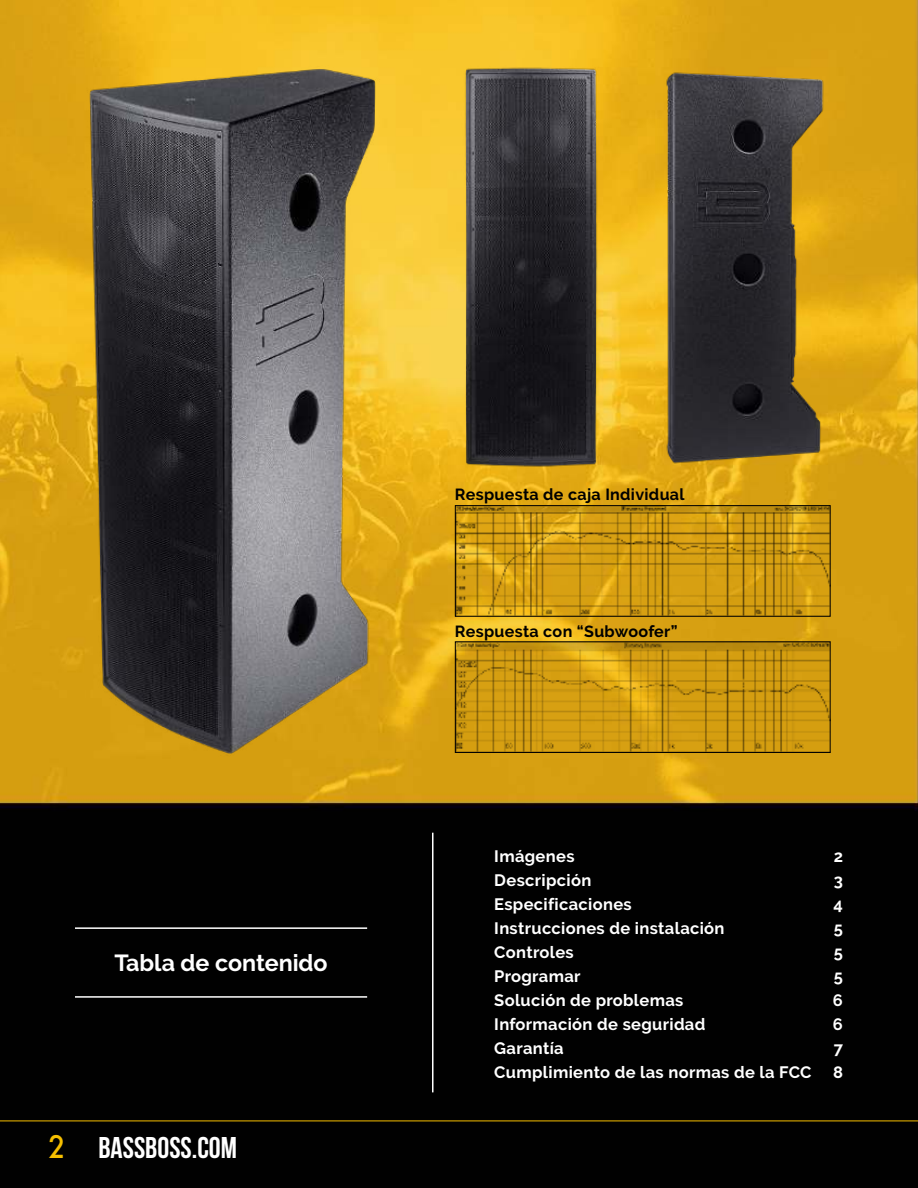
<style>
.page{position:relative;width:918px;height:1188px;background:#fff}
.page>*{position:absolute;margin:0;border:0;box-sizing:border-box;transform-origin:0 0}
.t1{font:700 30px "Bebas Neue";color:#fff}
.t2{font:700 23.25px "Raleway";color:#fff}
.t3{font:700 16.5px "Raleway";letter-spacing:.02em;color:#fff}
.t4{font:700 16.05px "Raleway";letter-spacing:.02em;color:#000}
.s1{font-family:"Futura";font-weight:500;font-size:30.15px;color:#f6bf00}
</style>
<div class="page">
<img style="left:0;top:0;width:918px;height:1188px">
<hr style="left:0;top:1121px;width:918px;height:1px;background:#f6bf00">
<img style="left:74px;top:53px;width:316px;height:715px">
<hr style="left:75px;top:927px;width:292px;height:2px;background:#fff">
<hr style="left:75px;top:996px;width:292px;height:2px;background:#fff">
<hr style="left:432px;top:833px;width:2px;height:259px;background:#fff">
<img style="left:455px;top:60px;width:152px;height:414px">
<img style="left:659px;top:64px;width:172px;height:405px">
<img style="left:457px;top:643px;width:372px;height:108px">
<div style="left:455px;top:641px;width:376px;height:112px;border:1px solid #000"></div>
<img style="left:457px;top:507px;width:372px;height:108px">
<div style="left:455px;top:505px;width:376px;height:112px;border:1px solid #000"></div>
<h2 class="t2" style="left:114px;top:950px;width:215px">Tabla de contenido</h2>
<h1 class="t1" style="left:49px;top:1130px;width:190px"><span class="s1">2</span> BASSBOSS.COM</h1>
<p class="t4" style="left:455px;top:485px;width:231px">Respuesta de caja Individual</p>
<p class="t4" style="left:455px;top:622px;width:224px">Respuesta con “Subwoofer”</p>
<p class="t3" style="left:494px;top:847px;width:82px">Imágenes</p>
<p class="t3" style="left:834px;top:847px;width:11px">2</p>
<p class="t3" style="left:494px;top:871px;width:99px">Descripción</p>
<p class="t3" style="left:834px;top:871px;width:11px">3</p>
<p class="t3" style="left:494px;top:895px;width:139px">Especificaciones</p>
<p class="t3" style="left:834px;top:895px;width:11px">4</p>
<p class="t3" style="left:494px;top:919px;width:232px">Instrucciones de instalación</p>
<p class="t3" style="left:834px;top:919px;width:11px">5</p>
<p class="t3" style="left:494px;top:943px;width:81px">Controles</p>
<p class="t3" style="left:834px;top:943px;width:11px">5</p>
<p class="t3" style="left:494px;top:967px;width:88px">Programar</p>
<p class="t3" style="left:834px;top:967px;width:11px">5</p>
<p class="t3" style="left:494px;top:991px;width:191px">Solución de problemas</p>
<p class="t3" style="left:833px;top:991px;width:12px">6</p>
<p class="t3" style="left:494px;top:1015px;width:213px">Información de seguridad</p>
<p class="t3" style="left:833px;top:1015px;width:12px">6</p>
<p class="t3" style="left:494px;top:1039px;width:71px">Garantía</p>
<p class="t3" style="left:834px;top:1039px;width:11px">7</p>
<p class="t3" style="left:494px;top:1063px;width:319px">Cumplimiento de las normas de la FCC</p>
<p class="t3" style="left:833px;top:1063px;width:11px">8</p>
</div>
